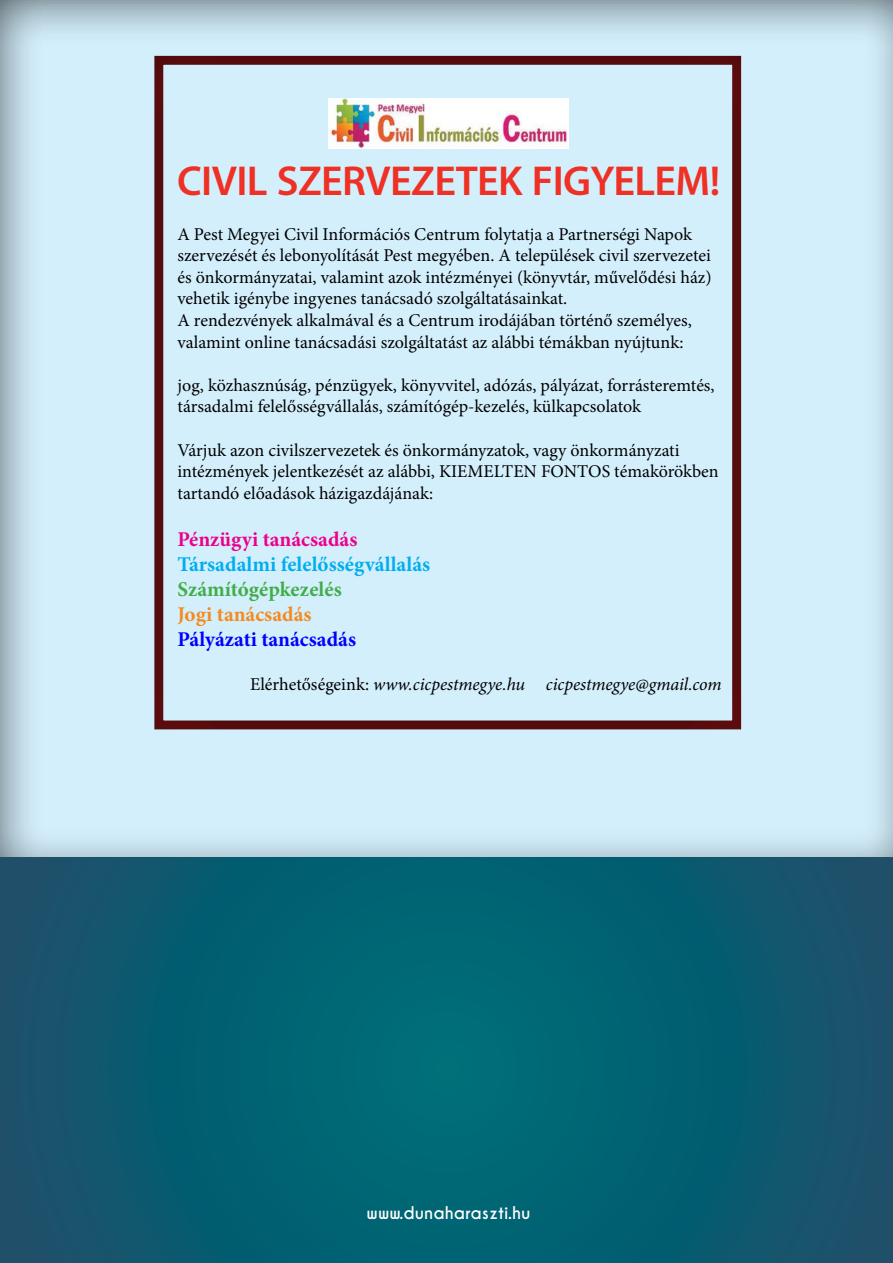
<style>
.page{position:relative;width:893px;height:1263px;background:#fff}
.page>*{position:absolute;margin:0;border:0;box-sizing:border-box;transform-origin:0 0}
.t1{font:600 42px "Myriad Pro";letter-spacing:-.015em;color:#ee3124}
.t2{font:700 21px "Minion Pro";color:#00aeef}
.t3{font:700 21px "Minion Pro";color:#00f}
.t4{font:700 21px "Minion Pro";color:#ec008c}
.t5{font:700 21px "Minion Pro";color:#41ad49}
.t6{font:700 21px "Minion Pro";color:#f6891f}
.t7{font:18px/21.6px "Minion Pro";color:#000}
.t8{font:italic 18px "Minion Pro";letter-spacing:-.005em;color:#000}
.t9{font:700 16.5px "Caviar Dreams";color:#fff}
.s1{font-style:normal}
</style>
<div class="page">
<div style="left:0;top:0;width:893px;height:868px;background:#000;opacity:.75"></div>
<svg style="left:0;top:858px;width:893px;height:405px;background:#085d70"></svg>
<div style="left:141px;top:44px;width:614px;height:687px;background:#000;opacity:.75"></div>
<h1 class="t1" style="left:177px;top:154px;width:544px">CIVIL SZERVEZETEK FIGYELEM!</h1>
<p class="t7" style="left:177px;top:223px;width:536px">A Pest Megyei Civil Információs Centrum folytatja a Partnerségi Napok szervezését és lebonyolítását Pest megyében. A települések civil szervezetei és önkormányzatai, valamint azok intézményei (könyvtár, művelődési ház) vehetik igénybe ingyenes tanácsadó szolgáltatásainkat.<br>A rendezvények alkalmával és a Centrum irodájában történő személyes, valamint online tanácsadási szolgáltatást az alábbi témákban nyújtunk:</p>
<p class="t7" style="left:177px;top:374px;width:539px">jog, közhasznúság, pénzügyek, könyvvitel, adózás, pályázat, forrásteremtés, társadalmi felelősségvállalás, számítógép-kezelés, külkapcsolatok</p>
<p class="t7" style="left:177px;top:439px;width:543px">Várjuk azon civilszervezetek és önkormányzatok, vagy önkormányzati intézmények jelentkezését az alábbi, KIEMELTEN FONTOS témakörökben tartandó előadások házigazdájának:</p>
<p class="t4" style="left:177px;top:524px;width:182px">Pénzügyi tanácsadás</p>
<p class="t2" style="left:177px;top:549px;width:254px">Társadalmi felelősségvállalás</p>
<p class="t5" style="left:177px;top:574px;width:166px">Számítógépkezelés</p>
<p class="t6" style="left:177px;top:600px;width:136px">Jogi tanácsadás</p>
<p class="t3" style="left:177px;top:625px;width:180px">Pályázati tanácsadás</p>
<p class="t8" style="left:250px;top:671px;width:473px"><span class="s1">Elérhetőségeink:</span> www.cicpestmegye.hu cicpestmegye@gmail.com</p>
<p class="t9" style="left:367px;top:1202px;width:166px">www.dunaharaszti.hu</p>
</div>
